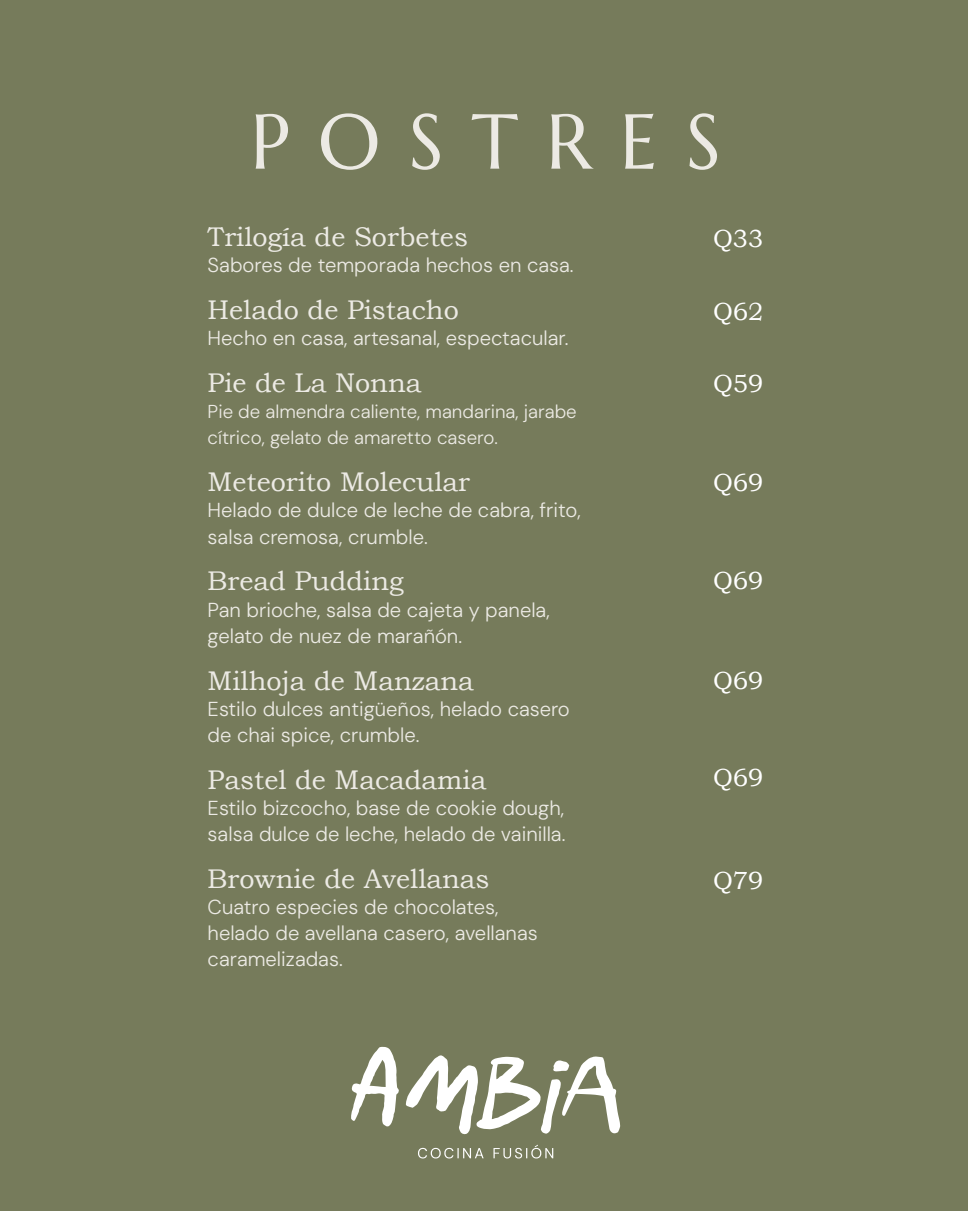
<style>
.page{position:relative;width:968px;height:1211px;background:#767b5b}
.page>*{position:absolute;margin:0;border:0;box-sizing:border-box;transform-origin:0 0}
.t1{font:77.62px "Marcellus";letter-spacing:.36em;color:#eceae4}
.t2{font:27px "Bookman Old Style";color:#eceae4}
.t3{font:24.75px "Bookman Old Style";color:#fff}
.t4{font:300 20.25px/26.1px "DM Sans 18 pt";color:#eceae4}
.t5{font:300 18.68px/26.1px "DM Sans 18 pt";color:#eceae4}
</style>
<div class="page">
<svg style="left:351px;top:1046px;width:48px;height:80px"></svg>
<svg style="left:406px;top:1055px;width:214px;height:79px"></svg>
<svg style="left:418px;top:1144px;width:135px;height:14px"></svg>
<h1 class="t1" style="left:250px;top:93px;width:472px">POSTRES</h1>
<h2 class="t2" style="left:208px;top:219px;width:262px">Trilogía de Sorbetes</h2>
<p class="t4" style="left:208px;top:252px;width:367px">Sabores de temporada hechos en casa.</p>
<h2 class="t2" style="left:208px;top:292px;width:253px">Helado de Pistacho</h2>
<p class="t4" style="left:208px;top:325px;width:362px">Hecho en casa, artesanal, espectacular.</p>
<h2 class="t2" style="left:208px;top:365px;width:215px">Pie de La Nonna</h2>
<p class="t5" style="left:208px;top:398px;width:370px">Pie de almendra caliente, mandarina, jarabe cítrico, gelato de amaretto casero.</p>
<h2 class="t2" style="left:208px;top:464px;width:264px">Meteorito Molecular</h2>
<p class="t4" style="left:208px;top:497px;width:375px">Helado de dulce de leche de cabra, frito, salsa cremosa, crumble.</p>
<h2 class="t2" style="left:208px;top:563px;width:198px">Bread Pudding</h2>
<p class="t4" style="left:208px;top:596px;width:343px">Pan brioche, salsa de cajeta y panela, gelato de nuez de marañón.</p>
<h2 class="t2" style="left:208px;top:663px;width:268px">Milhoja de Manzana</h2>
<p class="t4" style="left:208px;top:695px;width:364px">Estilo dulces antigüeños, helado casero de chai spice, crumble.</p>
<h2 class="t2" style="left:208px;top:762px;width:280px">Pastel de Macadamia</h2>
<p class="t4" style="left:208px;top:794px;width:359px">Estilo bizcocho, base de cookie dough, salsa dulce de leche, helado de vainilla.</p>
<h2 class="t2" style="left:208px;top:861px;width:283px">Brownie de Avellanas</h2>
<p class="t4" style="left:208px;top:894px;width:331px">Cuatro especies de chocolates, helado de avellana casero, avellanas caramelizadas.</p>
<p class="t3" style="left:713px;top:222px;width:52px">Q33</p>
<p class="t3" style="left:713px;top:295px;width:52px">Q62</p>
<p class="t3" style="left:713px;top:367px;width:52px">Q59</p>
<p class="t3" style="left:713px;top:467px;width:52px">Q69</p>
<p class="t3" style="left:713px;top:564px;width:52px">Q69</p>
<p class="t3" style="left:713px;top:664px;width:52px">Q69</p>
<p class="t3" style="left:713px;top:762px;width:52px">Q69</p>
<p class="t3" style="left:713px;top:864px;width:52px">Q79</p>
</div>
